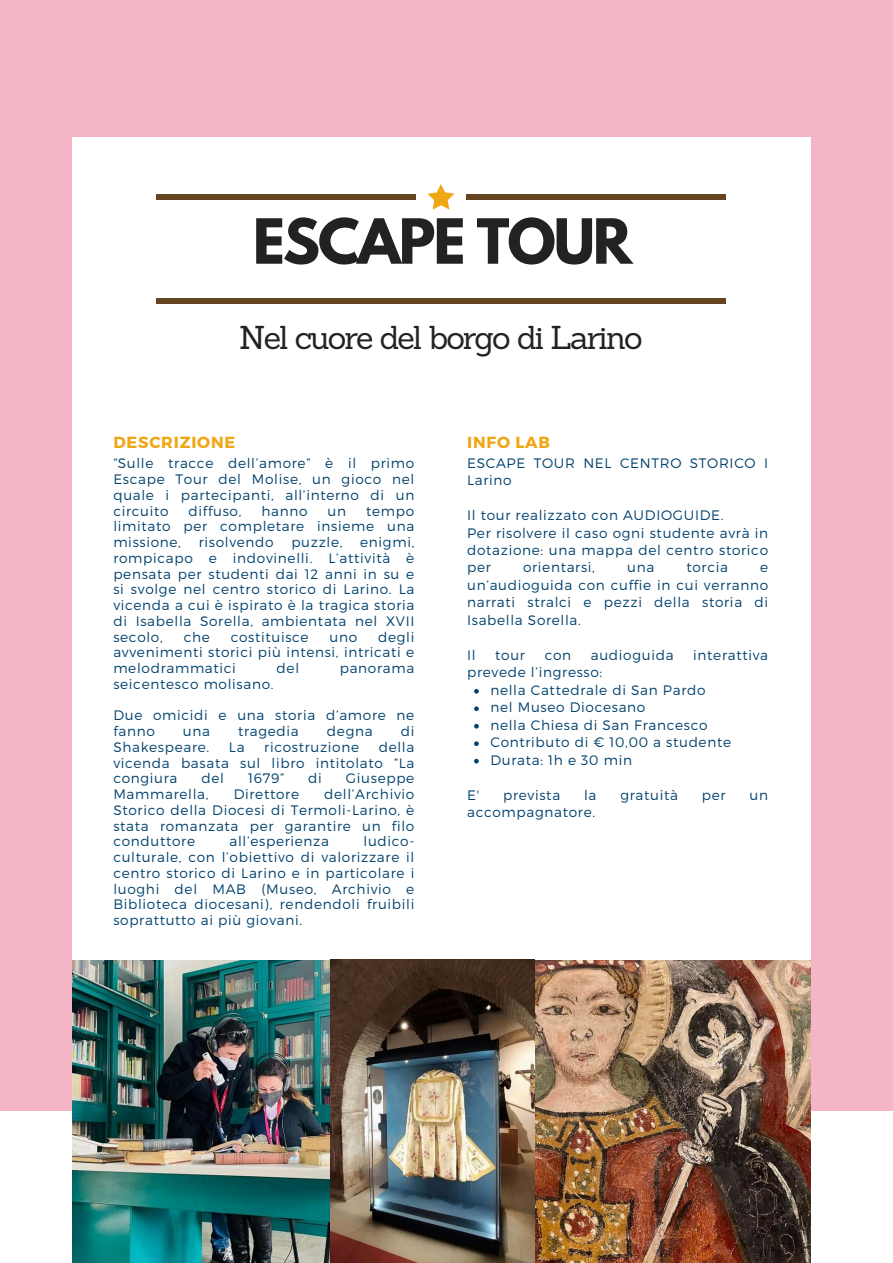
<style>
.page{position:relative;width:893px;height:1263px;background:#fff}
.page>*{position:absolute;margin:0;border:0;box-sizing:border-box;transform-origin:0 0}
.t1{font:700 55.12px "League Spartan";letter-spacing:-.035em;color:#222}
.t2{font:32.25px "Sanchez";letter-spacing:-.06em;color:#222}
.t3{font:700 16.12px "Montserrat";letter-spacing:.05em;color:#f0a716}
.t4{font:300 13.73px/15.8px "Montserrat";letter-spacing:.05em;color:#01416d;text-align:justify}
</style>
<div class="page">
<div style="left:0;top:0;width:893px;height:1111px;background:#f4b6c7"></div>
<div style="left:72px;top:138px;width:738px;height:1019px;background:#fff"></div>
<svg style="left:427px;top:184px;width:27px;height:25px"></svg>
<hr style="left:156px;top:195px;width:260px;height:4px;background:#644321">
<hr style="left:466px;top:195px;width:259px;height:4px;background:#644321">
<hr style="left:156px;top:299px;width:569px;height:4px;background:#644321">
<svg style="left:474px;top:689px;width:5px;height:5px"></svg>
<svg style="left:474px;top:706px;width:5px;height:5px"></svg>
<svg style="left:474px;top:724px;width:5px;height:4px"></svg>
<svg style="left:474px;top:741px;width:5px;height:5px"></svg>
<svg style="left:474px;top:759px;width:5px;height:4px"></svg>
<img style="left:72px;top:961px;width:258px;height:302px">
<img style="left:534px;top:961px;width:277px;height:302px">
<img style="left:330px;top:959px;width:204px;height:304px">
<h1 class="t1" style="left:253px;top:214px;width:381px">ESCAPE TOUR</h1>
<h2 class="t2" style="left:239px;top:317px;width:405px">Nel cuore del borgo di Larino</h2>
<p class="t3" style="left:113px;top:432px;width:124px">DESCRIZIONE</p>
<p class="t4" style="left:113px;top:455px;width:302px">“Sulle tracce dell’amore” è il primo Escape Tour del Molise, un gioco nel quale i partecipanti, all’interno di un circuito</p>
<p class="t4" style="left:189px;top:502px;width:54px">diffuso,</p>
<p class="t4" style="left:261px;top:502px;width:48px">hanno</p>
<p class="t4" style="left:328px;top:502px;width:20px">un</p>
<p class="t4" style="left:113px;top:502px;width:302px;text-indent:253px">tempo limitato per completare insieme una missione,</p>
<p class="t4" style="left:199px;top:534px;width:76px">risolvendo</p>
<p class="t4" style="left:291px;top:534px;width:53px">puzzle,</p>
<p class="t4" style="left:113px;top:534px;width:302px;text-indent:247px">enigmi, rompicapo e indovinelli. L’attività è pensata per studenti dai 12 anni in su e si svolge nel centro storico di Larino. La vicenda a cui è ispirato è la tragica storia di Isabella Sorella, ambientata nel XVII secolo,</p>
<p class="t4" style="left:113px;top:628px;width:302px;text-indent:265px">degli avvenimenti storici più intensi, intricati e melodrammatici</p>
<p class="t4" style="left:184px;top:628px;width:28px">che</p>
<p class="t4" style="left:231px;top:628px;width:79px">costituisce</p>
<p class="t4" style="left:329px;top:628px;width:29px">uno</p>
<p class="t4" style="left:277px;top:660px;width:24px">del</p>
<p class="t4" style="left:340px;top:660px;width:76px">panorama</p>
<p class="t4" style="left:113px;top:675px;width:162px">seicentesco molisano.</p>
<p class="t4" style="left:113px;top:707px;width:302px">Due omicidi e una storia d’amore ne fanno</p>
<p class="t4" style="left:183px;top:723px;width:29px">una</p>
<p class="t4" style="left:238px;top:723px;width:62px">tragedia</p>
<p class="t4" style="left:327px;top:723px;width:47px">degna</p>
<p class="t4" style="left:401px;top:723px;width:15px">di</p>
<p class="t4" style="left:113px;top:738px;width:97px">Shakespeare.</p>
<p class="t4" style="left:229px;top:738px;width:17px">La</p>
<p class="t4" style="left:264px;top:738px;width:96px">ricostruzione</p>
<p class="t4" style="left:113px;top:738px;width:302px;text-indent:265px">della vicenda basata sul libro intitolato “La congiura</p>
<p class="t4" style="left:201px;top:770px;width:24px">del</p>
<p class="t4" style="left:248px;top:770px;width:38px">1679”</p>
<p class="t4" style="left:308px;top:770px;width:15px">di</p>
<p class="t4" style="left:346px;top:770px;width:70px">Giuseppe</p>
<p class="t4" style="left:113px;top:786px;width:97px">Mammarella,</p>
<p class="t4" style="left:234px;top:786px;width:67px">Direttore</p>
<p class="t4" style="left:113px;top:786px;width:302px;text-indent:211px">dell’Archivio Storico della Diocesi di Termoli-Larino, è stata romanzata per garantire un filo conduttore</p>
<p class="t4" style="left:113px;top:833px;width:302px;text-indent:250px">ludico&shy;culturale, con l’obiettivo di valorizzare il centro storico di Larino e in particolare i luoghi del MAB (Museo, Archivio e Biblioteca diocesani), rendendoli fruibili soprattutto ai più giovani.</p>
<p class="t4" style="left:229px;top:833px;width:101px">all’esperienza</p>
<p class="t3" style="left:467px;top:432px;width:84px">INFO LAB</p>
<p class="t4" style="left:467px;top:453px;width:302px;line-height:17.5px">ESCAPE TOUR NEL CENTRO STORICO I<br>Larino</p>
<p class="t4" style="left:467px;top:506px;width:302px;line-height:17.5px;text-align:left">Il tour realizzato con AUDIOGUIDE.<br>Per risolvere il caso ogni studente avrà in dotazione: una mappa del centro storico per</p>
<p class="t4" style="left:523px;top:559px;width:73px">orientarsi,</p>
<p class="t4" style="left:627px;top:559px;width:29px">una</p>
<p class="t4" style="left:686px;top:559px;width:43px">torcia</p>
<p class="t4" style="left:467px;top:558px;width:302px;line-height:17.5px;text-indent:293px">e un’audioguida con cuffie in cui verranno narrati stralci e pezzi della storia di Isabella Sorella.</p>
<p class="t4" style="left:467px;top:646px;width:10px">Il</p>
<p class="t4" style="left:495px;top:646px;width:31px">tour</p>
<p class="t4" style="left:545px;top:646px;width:28px">con</p>
<p class="t4" style="left:591px;top:646px;width:84px">audioguida</p>
<p class="t4" style="left:693px;top:646px;width:76px">interattiva</p>
<p class="t4" style="left:490px;top:663px;width:242px;line-height:17.5px;text-align:left;text-indent:-23px">prevede l’ingresso:<br>nella Cattedrale di San Pardo nel Museo Diocesano<br>nella Chiesa di San Francesco<br>Contributo di € 10,00 a studente<br>Durata: 1h e 30 min</p>
<p class="t4" style="left:467px;top:786px;width:14px">E'</p>
<p class="t4" style="left:503px;top:786px;width:59px">prevista</p>
<p class="t4" style="left:584px;top:786px;width:14px">la</p>
<p class="t4" style="left:620px;top:786px;width:59px">gratuità</p>
<p class="t4" style="left:702px;top:786px;width:25px">per</p>
<p class="t4" style="left:749px;top:786px;width:20px">un</p>
<p class="t4" style="left:467px;top:803px;width:129px">accompagnatore.</p>
</div>
